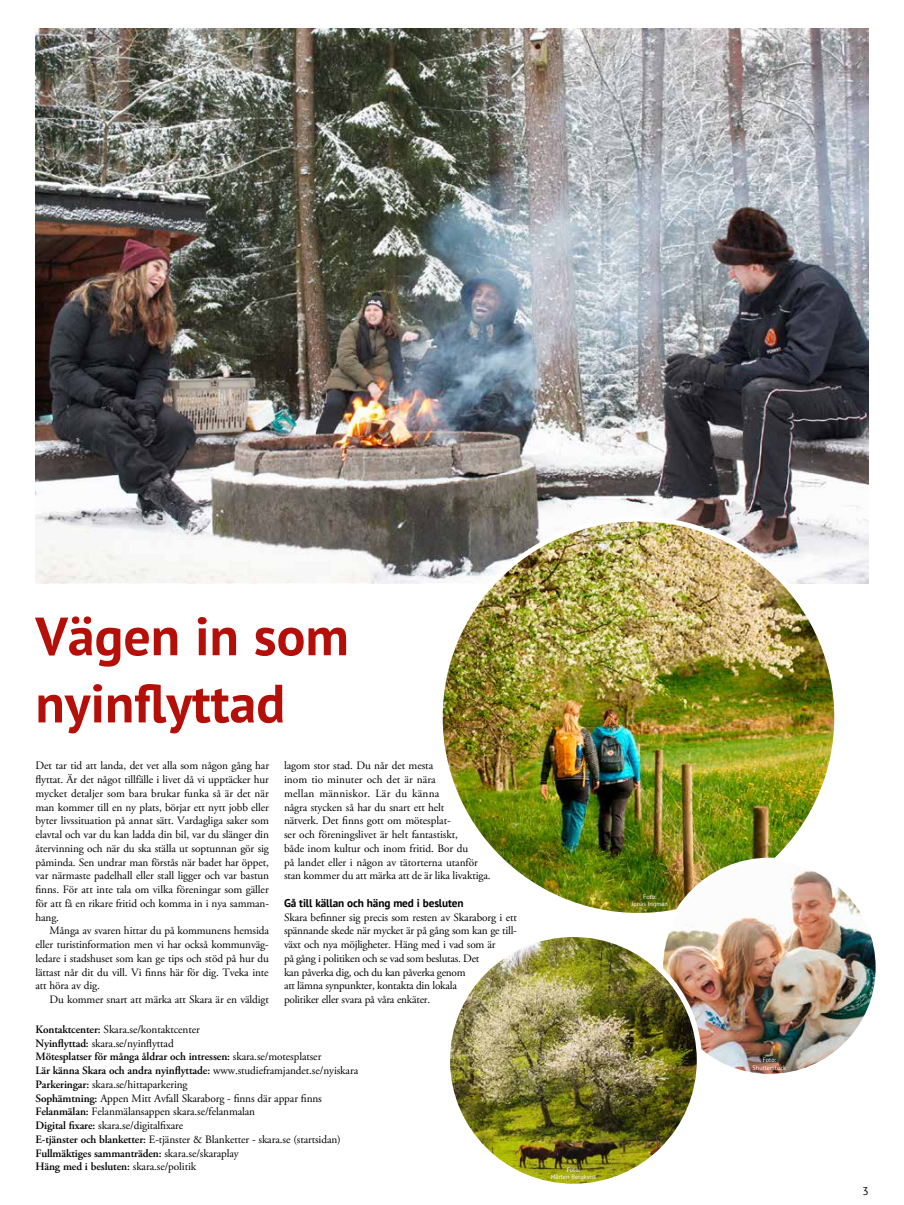
<style>
.page{position:relative;width:904px;height:1205px;background:#fff}
.page>*{position:absolute;margin:0;border:0;box-sizing:border-box;transform-origin:0 0}
.t1{font:700 53.75px/67.1px "PT Sans";color:#b50f09}
.t2{font:11.25px/13.8px "Adobe Garamond Pro";letter-spacing:-.01em;color:#000}
.t3{font:700 11.25px "PT Sans";letter-spacing:-.01em;color:#000}
.t4{font:11.25px "PT Sans";color:#000}
.t5{font:6.25px/7.5px "PT Sans";color:#fff;text-align:center}
.s1{font-weight:600}
</style>
<div class="page">
<img style="left:35px;top:28px;width:833px;height:555px">
<img style="left:440px;top:519px;width:396px;height:396px;border-radius:198px">
<img style="left:661px;top:859px;width:216px;height:216px;border-radius:108px">
<img style="left:447px;top:934px;width:252px;height:252px;border-radius:126px">
<h1 class="t1" style="left:35px;top:602px;width:315px">Vägen in som nyinflyttad</h1>
<p class="t2" style="left:35px;top:759px;width:235px;text-align:justify">Det tar tid att landa, det vet alla som någon gång har flyttat. Är det något tillfälle i livet då vi upptäcker hur mycket detaljer som bara brukar funka så är det när man kommer till en ny plats, börjar ett nytt jobb eller byter livssituation på annat sätt. Vardagliga saker som elavtal och var du kan ladda din bil, var du slänger din återvinning och när du ska ställa ut soptunnan gör sig påminda. Sen undrar man förstås när badet har öppet, var närmaste padelhall eller stall ligger och var bastun finns. För att inte tala om vilka föreningar som gäller för att få en rikare fritid och komma in i nya samman&shy;hang.</p>
<p class="t2" style="left:35px;top:924px;width:235px;text-align:justify;text-indent:14px">Många av svaren hittar du på kommunens hemsida eller turistinformation men vi har också kommunväg&shy;ledare i stadshuset som kan ge tips och stöd på hur du lättast når dit du vill. Vi finns här för dig. Tveka inte att höra av dig.</p>
<p class="t2" style="left:50px;top:993px;width:221px">Du kommer snart att märka att Skara är en väldigt</p>
<p class="t2" style="left:284px;top:759px;width:208px">lagom stor stad. Du når det mesta<br>inom tio minuter och det är nära<br>mellan människor. Lär du känna<br>några stycken så har du snart ett helt<br>nätverk. Det finns gott om mötesplat-<br>ser och föreningslivet är helt fantastiskt,<br>både inom kultur och inom fritid. Bor du<br>på landet eller i någon av tätorterna utanför stan kommer du att märka att de är lika livaktiga.</p>
<p class="t3" style="left:284px;top:895px;width:181px">Gå till källan och häng med i besluten</p>
<p class="t2" style="left:284px;top:910px;width:234px">Skara befinner sig precis som resten av Skaraborg i ett spännande skede när mycket är på gång som kan ge till&shy;växt och nya möjligheter. Häng med i vad som är<br>på gång i politiken och se vad som beslutas. Det<br>kan påverka dig, och du kan påverka genom<br>att lämna synpunkter, kontakta din lokala<br>politiker eller svara på våra enkäter.</p>
<p class="t2" style="left:35px;top:1022px;width:324px"><span class="s1">Kontaktcenter:</span> Skara.se/kontaktcenter<br><span class="s1">Nyinflyttad:</span> skara.se/nyinflyttad<br><span class="s1">Mötesplatser för många åldrar och intressen:</span> skara.se/motesplatser<br><span class="s1">Lär känna Skara och andra nyinflyttade:</span> www.studieframjandet.se/nyiskara <span class="s1">Parkeringar:</span> skara.se/hittaparkering<br><span class="s1">Sophämtning:</span> Appen Mitt Avfall Skaraborg - finns där appar finns <span class="s1">Felanmälan:</span> Felanmälansappen skara.se/felanmalan<br><span class="s1">Digital fixare:</span> skara.se/digitalfixare<br><span class="s1">E-tjänster och blanketter:</span> E-tjänster &amp; Blanketter - skara.se (startsidan)<br><span class="s1">Fullmäktiges sammanträden:</span> skara.se/skaraplay<br><span class="s1">Häng med i besluten:</span> skara.se/politik</p>
<p class="t5" style="left:550px;top:1166px;width:47px">Foto:<br>Mårten Bergkvist</p>
<p class="t5" style="left:631px;top:892px;width:38px">Foto:<br>Jonas Ingman</p>
<p class="t5" style="left:752px;top:1056px;width:35px">Foto:<br>Shutterstock</p>
<p class="t4" style="left:862px;top:1184px;width:8px">3</p>
</div>
